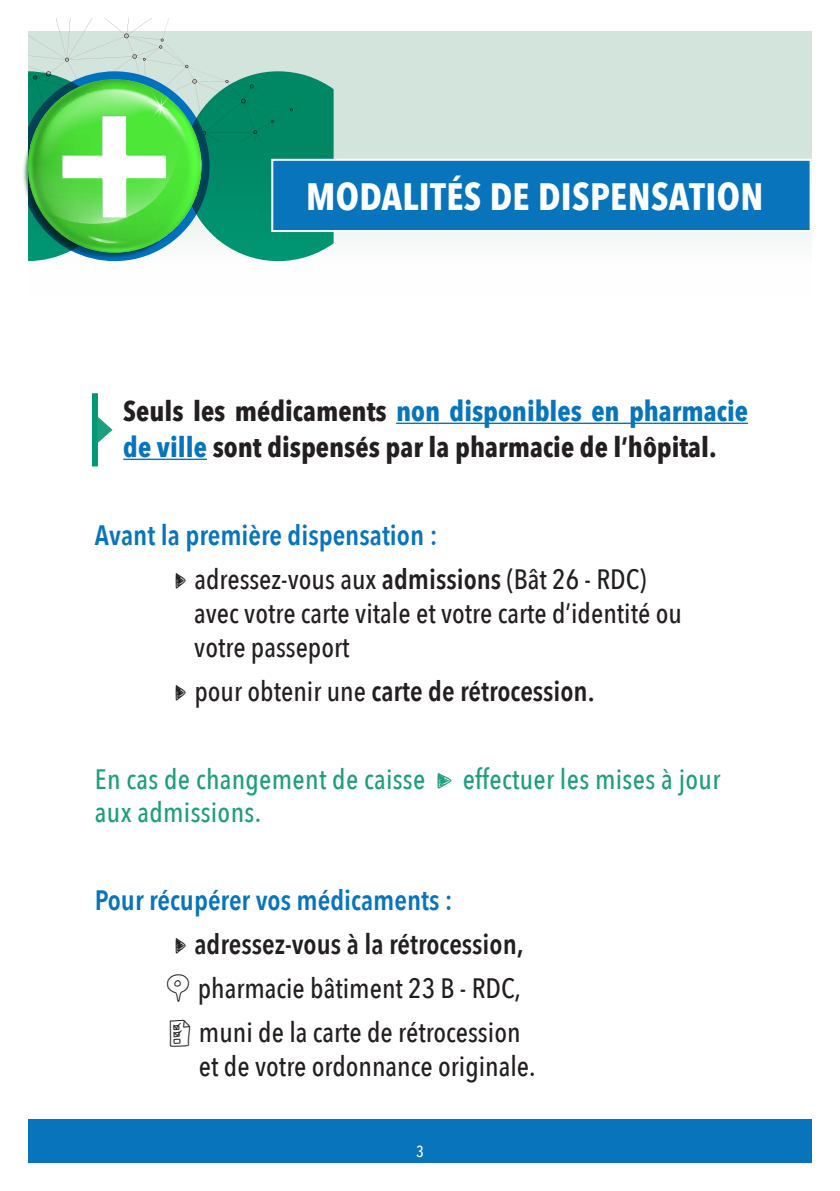
<style>
.page{position:relative;width:840px;height:1191px;background:#fff}
.page>*{position:absolute;margin:0;border:0;box-sizing:border-box;transform-origin:0 0}
.t1{font:700 38px "Avenir Next Condensed";letter-spacing:.01em;color:#fff}
.t2{font:500 28px "Avenir Next Condensed";color:#231f20}
.t3{font:700 28px/36px "Avenir Next Condensed";color:#231f20}
.t4{font:600 28px "Avenir Next Condensed";color:#231f20}
.t5{font:500 28px "Avenir Next Condensed";letter-spacing:.01em;color:#1d9e7d}
.t6{font:600 28px "Avenir Next Condensed";color:#0774bc}
.t7{font:500 16px "Avenir Next Condensed";color:#fff}
.s1{color:#0774bc}
.s2{font-weight:600}
.s3{font-weight:500}
</style>
<div class="page">
<svg style="left:28px;top:31px;width:783px;height:231px;fill:#d2e4dc"></svg>
<div style="left:271px;top:159px;width:540px;height:73px;background:#0774bc;border:2px solid #fff"></div>
<hr style="left:396px;top:422px;width:351px;height:2px;background:#0774bc">
<hr style="left:123px;top:458px;width:84px;height:2px;background:#0774bc">
<div style="left:92px;top:393px;width:6px;height:73px;background:#009875"></div>
<svg style="left:98px;top:417px;width:14px;height:26px"></svg>
<svg style="left:23px;top:19px;width:310px;height:242px"></svg>
<div style="left:60px;top:112px;width:108px;height:106px;background:#40ae49;opacity:.75"></div>
<div style="left:28px;top:1119px;width:783px;height:43px;background:#0774bc"></div>
<p class="t1" style="left:306px;top:173px;width:458px">MODALITÉS DE DISPENSATION</p>
<p class="t3" style="left:123px;top:393px;width:626px">Seuls les médicaments <span class="s1">non disponibles en pharmacie de ville</span> sont dispensés par la pharmacie de l’hôpital.</p>
<p class="t6" style="left:95px;top:511px;width:344px">Avant la première dispensation :</p>
<p class="t2" style="left:194px;top:562px;width:453px">adressez-vous aux <span class="s2">admissions</span> (Bât 26 - RDC)</p>
<p class="t2" style="left:194px;top:596px;width:489px">avec votre carte vitale et votre carte d’identité ou</p>
<p class="t2" style="left:194px;top:630px;width:157px">votre passeport</p>
<p class="t4" style="left:194px;top:666px;width:401px"><span class="s3">pour obtenir une</span> carte de rétrocession.</p>
<p class="t5" style="left:95px;top:762px;width:332px">En cas de changement de caisse</p>
<p class="t5" style="left:462px;top:762px;width:259px">effectuer les mises à jour</p>
<p class="t5" style="left:95px;top:795px;width:167px">aux admissions.</p>
<p class="t6" style="left:95px;top:876px;width:359px">Pour récupérer vos médicaments :</p>
<p class="t4" style="left:194px;top:920px;width:330px">adressez-vous à la rétrocession,</p>
<p class="t2" style="left:167px;top:971px;width:355px">● pharmacie bâtiment 23 B - RDC,</p>
<p class="t2" style="left:167px;top:1015px;width:355px">▼ muni de la carte de rétrocession</p>
<p class="t2" style="left:199px;top:1049px;width:338px">et de votre ordonnance originale.</p>
<p class="t7" style="left:416px;top:1141px;width:9px">3</p>
</div>
